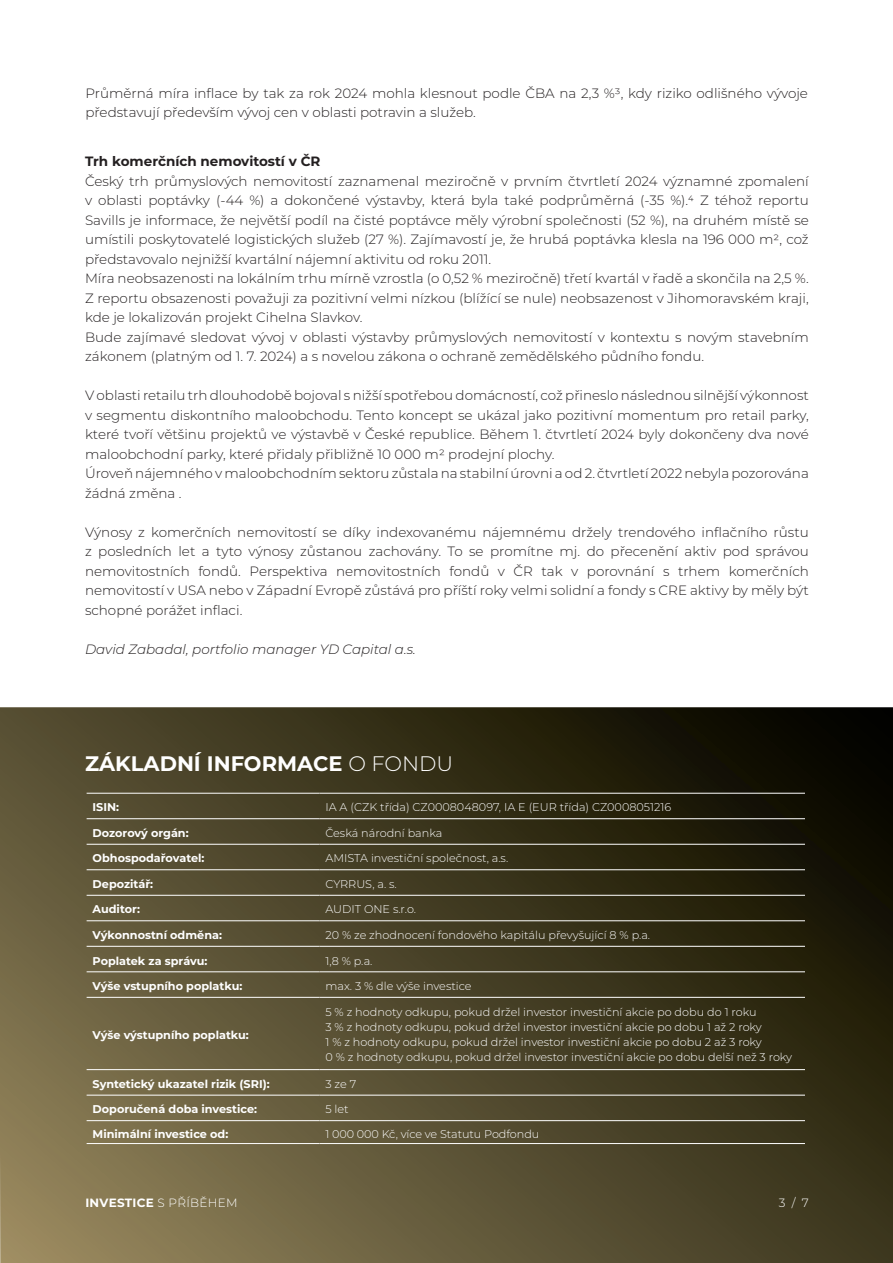
<style>
.page{position:relative;width:893px;height:1263px;background:#fff}
.page>*{position:absolute;margin:0;border:0;box-sizing:border-box;transform-origin:0 0}
.t1{font:700 21px "Montserrat";color:#fff}
.t2{font:300 13.5px/19.5px "Montserrat";color:#231f20;text-align:justify}
.t3{font:italic 300 13.5px "Montserrat";color:#231f20}
.t4{font:700 13.5px "Montserrat";color:#231f20}
.t5{font:700 12px "Montserrat";letter-spacing:.025em;color:#fff}
.t6{font:300 12px "Montserrat";color:#fff}
.t7{font:300 11.25px "Montserrat";color:#fff}
.t8{font:700 11.25px "Montserrat";color:#fff}
.s1{font-weight:300}
</style>
<div class="page">
<svg style="left:0;top:707px;width:893px;height:556px;background:#4b4329"></svg>
<hr style="left:87px;top:793px;width:232px;height:1px;background:#fff">
<hr style="left:319px;top:793px;width:486px;height:1px;background:#fff">
<hr style="left:87px;top:818px;width:232px;height:1px;background:#fff">
<hr style="left:319px;top:818px;width:486px;height:1px;background:#fff">
<hr style="left:87px;top:844px;width:232px;height:1px;background:#fff">
<hr style="left:319px;top:844px;width:486px;height:1px;background:#fff">
<hr style="left:87px;top:869px;width:232px;height:1px;background:#fff">
<hr style="left:319px;top:869px;width:486px;height:1px;background:#fff">
<hr style="left:87px;top:895px;width:232px;height:1px;background:#fff">
<hr style="left:319px;top:895px;width:486px;height:1px;background:#fff">
<hr style="left:87px;top:920px;width:232px;height:1px;background:#fff">
<hr style="left:319px;top:920px;width:486px;height:1px;background:#fff">
<hr style="left:87px;top:946px;width:232px;height:1px;background:#fff">
<hr style="left:319px;top:946px;width:486px;height:1px;background:#fff">
<hr style="left:87px;top:971px;width:232px;height:1px;background:#fff">
<hr style="left:319px;top:971px;width:486px;height:1px;background:#fff">
<hr style="left:87px;top:997px;width:232px;height:1px;background:#fff">
<hr style="left:319px;top:997px;width:486px;height:1px;background:#fff">
<hr style="left:87px;top:1069px;width:232px;height:1px;background:#fff">
<hr style="left:319px;top:1069px;width:486px;height:1px;background:#fff">
<hr style="left:87px;top:1095px;width:232px;height:1px;background:#fff">
<hr style="left:319px;top:1095px;width:486px;height:1px;background:#fff">
<hr style="left:87px;top:1120px;width:232px;height:1px;background:#fff">
<hr style="left:319px;top:1120px;width:486px;height:1px;background:#fff">
<hr style="left:87px;top:1143px;width:232px;height:1px;background:#fff">
<hr style="left:319px;top:1143px;width:486px;height:1px;background:#fff">
<p class="t2" style="left:85px;top:83px;width:724px">Průměrná míra inflace by tak za rok 2024 mohla klesnout podle ČBA na 2,3 %3, kdy riziko odlišného vývoje představují především vývoj cen v oblasti potravin a služeb.</p>
<p class="t4" style="left:85px;top:152px;width:237px">Trh komerčních nemovitostí v ČR</p>
<p class="t2" style="left:85px;top:171px;width:725px">Český trh průmyslových nemovitostí zaznamenal meziročně v prvním čtvrtletí 2024 významné zpomalení v oblasti poptávky (-44 %) a dokončené výstavby, která byla také podprůměrná (-35 %).4 Z téhož reportu Savills je informace, že největší podíl na čisté poptávce měly výrobní společnosti (52 %), na druhém místě se umístili poskytovatelé logistických služeb (27 %). Zajímavostí je, že hrubá poptávka klesla na 196 000 m2, což představovalo nejnižší kvartální nájemní aktivitu od roku 2011.</p>
<p class="t2" style="left:85px;top:268px;width:725px">Míra neobsazenosti na lokálním trhu mírně vzrostla (o 0,52 % meziročně) třetí kvartál v řadě a skončila na 2,5 %.<br>Z reportu obsazenosti považuji za pozitivní velmi nízkou (blížící se nule) neobsazenost v Jihomoravském kraji, kde je lokalizován projekt Cihelna Slavkov.</p>
<p class="t2" style="left:85px;top:327px;width:725px">Bude zajímavé sledovat vývoj v oblasti výstavby průmyslových nemovitostí v kontextu s novým stavebním zákonem (platným od 1. 7. 2024) a s novelou zákona o ochraně zemědělského půdního fondu.</p>
<p class="t2" style="left:85px;top:385px;width:725px">V oblasti retailu trh dlouhodobě bojoval s nižší spotřebou domácností, což přineslo následnou silnější výkonnost v segmentu diskontního maloobchodu. Tento koncept se ukázal jako pozitivní momentum pro retail parky, které tvoří většinu projektů ve výstavbě v České republice. Během 1. čtvrtletí 2024 byly dokončeny dva nové maloobchodní parky, které přidaly přibližně 10 000 m2 prodejní plochy.</p>
<p class="t2" style="left:85px;top:463px;width:725px">Úroveň nájemného v maloobchodním sektoru zůstala na stabilní úrovni a od 2. čtvrtletí 2022 nebyla pozorována žádná změna .</p>
<p class="t2" style="left:85px;top:522px;width:725px">Výnosy z komerčních nemovitostí se díky indexovanému nájemnému držely trendového inflačního růstu z posledních let a tyto výnosy zůstanou zachovány. To se promítne mj. do přecenění aktiv pod správou nemovitostních fondů. Perspektiva nemovitostních fondů v ČR tak v porovnání s trhem komerčních nemovitostí v USA nebo v Západní Evropě zůstává pro příští roky velmi solidní a fondy s CRE aktivy by měly být schopné porážet inflaci.</p>
<p class="t3" style="left:85px;top:640px;width:332px">David Zabadal, portfolio manager YD Capital a.s.</p>
<p class="t1" style="left:85px;top:749px;width:370px">ZÁKLADNÍ INFORMACE <span class="s1">O FONDU</span></p>
<p class="t8" style="left:93px;top:799px;width:28px">ISIN:</p>
<p class="t7" style="left:325px;top:800px;width:347px">IA A (CZK třída) CZ0008048097, IA E (EUR třída) CZ0008051216</p>
<p class="t8" style="left:93px;top:825px;width:98px">Dozorový orgán:</p>
<p class="t7" style="left:325px;top:825px;width:118px">Česká národní banka</p>
<p class="t8" style="left:93px;top:850px;width:113px">Obhospodařovatel:</p>
<p class="t7" style="left:325px;top:851px;width:184px">AMISTA investiční společnost, a.s.</p>
<p class="t8" style="left:93px;top:876px;width:62px">Depozitář:</p>
<p class="t7" style="left:325px;top:876px;width:73px">CYRRUS, a. s.</p>
<p class="t8" style="left:93px;top:901px;width:49px">Auditor:</p>
<p class="t7" style="left:325px;top:902px;width:92px">AUDIT ONE s.r.o.</p>
<p class="t8" style="left:93px;top:927px;width:131px">Výkonnostní odměna:</p>
<p class="t7" style="left:325px;top:927px;width:326px">20 % ze zhodnocení fondového kapitálu převyšující 8 % p.a.</p>
<p class="t8" style="left:93px;top:952px;width:116px">Poplatek za správu:</p>
<p class="t7" style="left:325px;top:953px;width:48px">1,8 % p.a.</p>
<p class="t8" style="left:93px;top:978px;width:151px">Výše vstupního poplatku:</p>
<p class="t7" style="left:325px;top:978px;width:148px">max. 3 % dle výše investice</p>
<p class="t8" style="left:93px;top:1027px;width:158px">Výše výstupního poplatku:</p>
<p class="t7" style="left:325px;top:1005px;width:433px">5 % z hodnoty odkupu, pokud držel investor investiční akcie po dobu do 1 roku</p>
<p class="t7" style="left:325px;top:1020px;width:438px">3 % z hodnoty odkupu, pokud držel investor investiční akcie po dobu 1 až 2 roky</p>
<p class="t7" style="left:325px;top:1035px;width:438px">1 % z hodnoty odkupu, pokud držel investor investiční akcie po dobu 2 až 3 roky</p>
<p class="t7" style="left:325px;top:1050px;width:468px">0 % z hodnoty odkupu, pokud držel investor investiční akcie po dobu delší než 3 roky</p>
<p class="t8" style="left:93px;top:1076px;width:179px">Syntetický ukazatel rizik (SRI):</p>
<p class="t7" style="left:325px;top:1076px;width:32px">3 ze 7</p>
<p class="t8" style="left:93px;top:1101px;width:166px">Doporučená doba investice:</p>
<p class="t7" style="left:325px;top:1102px;width:25px">5 let</p>
<p class="t8" style="left:93px;top:1125px;width:137px">Minimální investice od:</p>
<p class="t7" style="left:325px;top:1126px;width:215px">1 000 000 Kč, více ve Statutu Podfondu</p>
<p class="t5" style="left:85px;top:1194px;width:154px">INVESTICE <span class="s1">S PŘÍBĚHEM</span></p>
<p class="t6" style="left:779px;top:1195px;width:31px">3 / 7</p>
</div>
